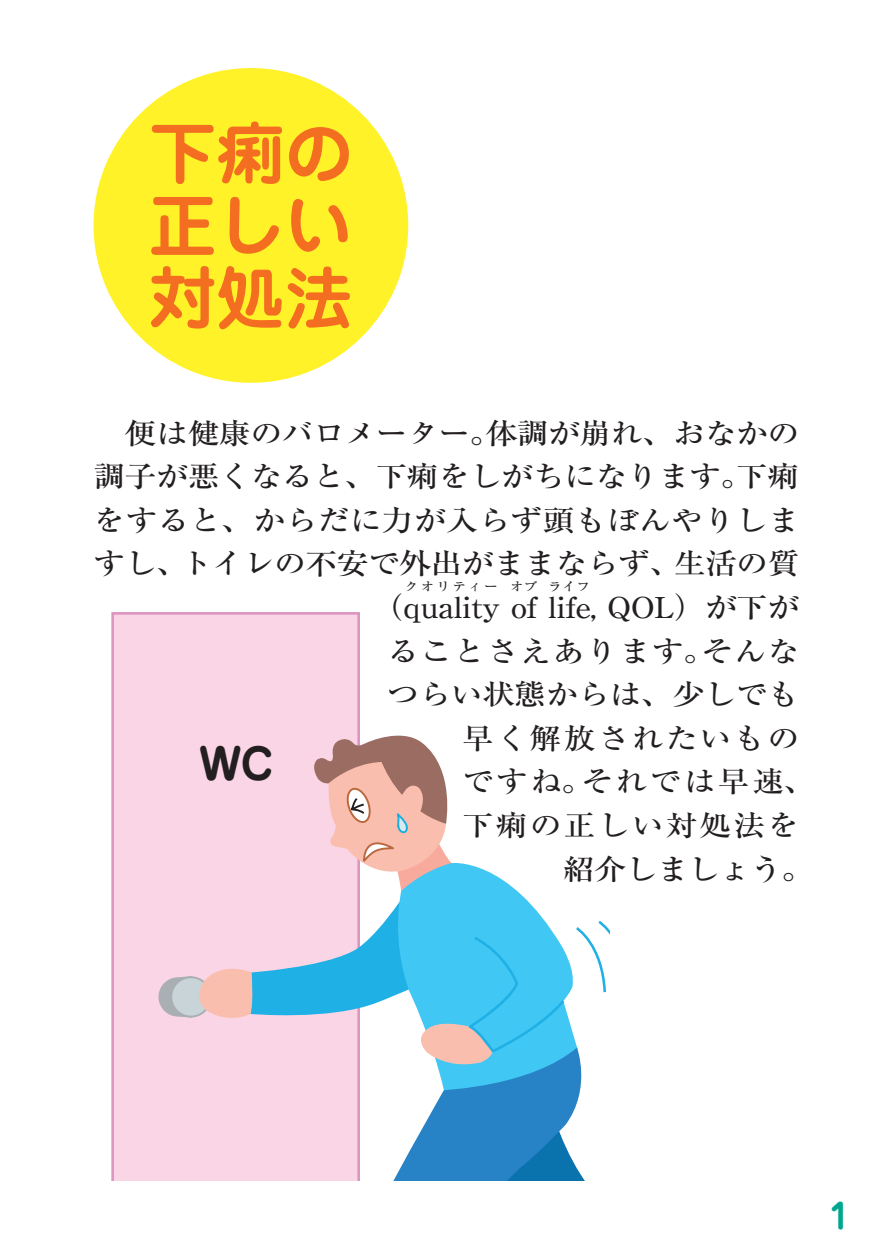
<style>
.page{position:relative;width:893px;height:1259px;background:#fff}
.page>*{position:absolute;margin:0;border:0;box-sizing:border-box;transform-origin:0 0}
.t1{font:700 68.1px "Jun 501 Pro";color:#f36e21}
.本文{font:700 42.6px "Jun 501 Pro";color:#231f20}
.t2{font:500 28.8px/43.5px "Ryumin Pro";letter-spacing:-.015em;color:#231f20;text-align:right;scale:1.11 1}
.t3{font:500 28.8px "Ryumin Pro";letter-spacing:.065em;color:#231f20;scale:1.11 1}
.t4{font:500 28.8px "Ryumin Pro";letter-spacing:.035em;color:#231f20;scale:1.11 1}
.t5{font:500 28.8px "Ryumin Pro";letter-spacing:.07em;color:#231f20;scale:1.11 1}
.t6{font:500 12.3px "Ryumin Pro";letter-spacing:.145em;color:#231f20;scale:1.11 1}
</style>
<div class="page">
<div style="left:94px;top:68px;width:314px;height:315px;background:#fff229;border-radius:50%"></div>
<div style="left:111px;top:612px;width:249px;height:568px;background:#fad5e5"></div>
<svg style="left:158px;top:727px;width:451px;height:453px"></svg>
<p class="t1" style="left:149px;top:99px;width:206px">下痢の</p>
<p class="t1" style="left:149px;top:171px;width:206px">正しい</p>
<p class="t1" style="left:149px;top:244px;width:206px">対処法</p>
<p class="t2" style="left:94px;top:409px;width:638px">　便は健康のバロメーター。体調が崩れ、おなかの調子が悪くなると、下痢をしがちになります。下痢をすると、からだに力が入らず頭もぼんやりしますし、トイレの不安で外出がままならず、生活の質（quality of life, QOL）が下が</p>
<p class="t6" style="left:405px;top:577px;width:85px">クオリティー</p>
<p class="t6" style="left:510px;top:577px;width:26px">オブ</p>
<p class="t6" style="left:548px;top:577px;width:39px">ライフ</p>
<p class="本文" style="left:199px;top:730px;width:75px">WC</p>
<p class="t4" style="left:387px;top:628px;width:373px">ることさえあります。そんな</p>
<p class="t2" style="left:387px;top:670px;width:373px">つらい状態からは、少しでも</p>
<p class="t3" style="left:462px;top:715px;width:305px">早く解放されたいもの</p>
<p class="t5" style="left:462px;top:759px;width:320px">ですね。それでは早速、</p>
<p class="t3" style="left:462px;top:802px;width:305px">下痢の正しい対処法を</p>
<p class="t2" style="left:563px;top:845px;width:227px">紹介しましょう。</p>
</div>
